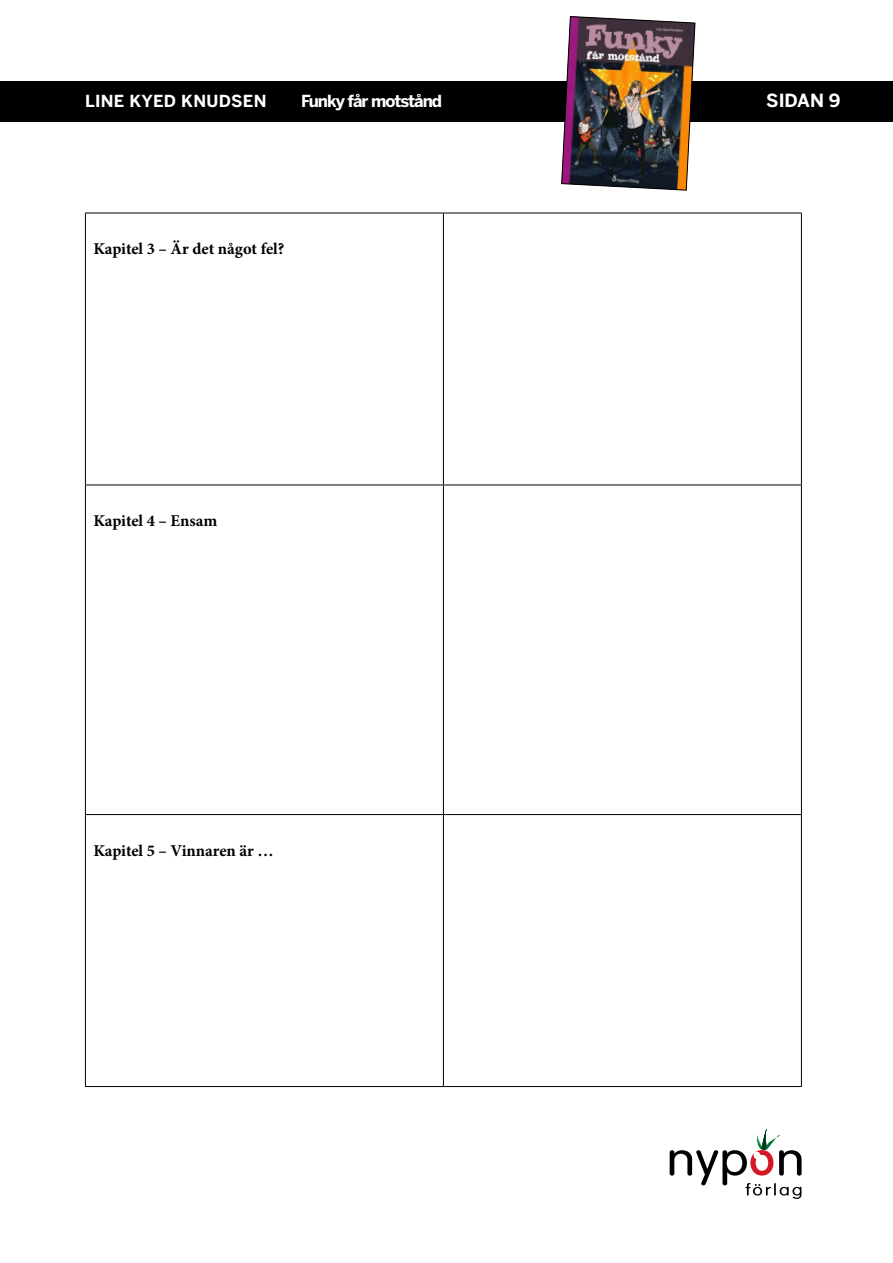
<style>
.page{position:relative;width:893px;height:1263px;background:#fff}
.page>*{position:absolute;margin:0;border:0;box-sizing:border-box;transform-origin:0 0}
.t1{font:700 18px "Benton Sans";color:#fff}
.t2{font:700 16.5px "Minion Pro";letter-spacing:-.005em;color:#000}
.t3{font:700 16.5px "Benton Sans";letter-spacing:-.06em;color:#fff}
.t4{font:700 16.5px "Benton Sans";letter-spacing:.02em;color:#fff}
</style>
<div class="page">
<div style="left:0;top:81px;width:893px;height:40px;background:#000"></div>
<svg style="left:670px;top:1128px;width:132px;height:71px"></svg>
<img style="left:561px;top:16px;width:135px;height:175px">
<hr style="left:85px;top:213px;width:358px;height:1px;background:#000">
<hr style="left:443px;top:213px;width:359px;height:1px;background:#000">
<hr style="left:85px;top:485px;width:358px;height:1px;background:#000">
<hr style="left:443px;top:485px;width:359px;height:1px;background:#000">
<hr style="left:85px;top:814px;width:358px;height:1px;background:#000">
<hr style="left:443px;top:814px;width:359px;height:1px;background:#000">
<hr style="left:85px;top:1086px;width:358px;height:1px;background:#000">
<hr style="left:443px;top:1086px;width:359px;height:1px;background:#000">
<hr style="left:85px;top:213px;width:1px;height:272px;background:#000">
<hr style="left:85px;top:485px;width:1px;height:329px;background:#000">
<hr style="left:85px;top:815px;width:1px;height:271px;background:#000">
<hr style="left:443px;top:213px;width:1px;height:272px;background:#000">
<hr style="left:801px;top:213px;width:1px;height:272px;background:#000">
<hr style="left:443px;top:485px;width:1px;height:329px;background:#000">
<hr style="left:801px;top:485px;width:1px;height:329px;background:#000">
<hr style="left:443px;top:815px;width:1px;height:271px;background:#000">
<hr style="left:801px;top:815px;width:1px;height:271px;background:#000">
<p class="t4" style="left:85px;top:91px;width:183px">LINE KYED KNUDSEN</p>
<p class="t3" style="left:301px;top:91px;width:143px">Funky får motstånd</p>
<p class="t1" style="left:766px;top:90px;width:76px">SIDAN 9</p>
<p class="t2" style="left:94px;top:237px;width:192px">Kapitel 3 – Är det något fel?</p>
<p class="t2" style="left:94px;top:509px;width:125px">Kapitel 4 – Ensam</p>
<p class="t2" style="left:94px;top:839px;width:182px">Kapitel 5 – Vinnaren är …</p>
</div>
